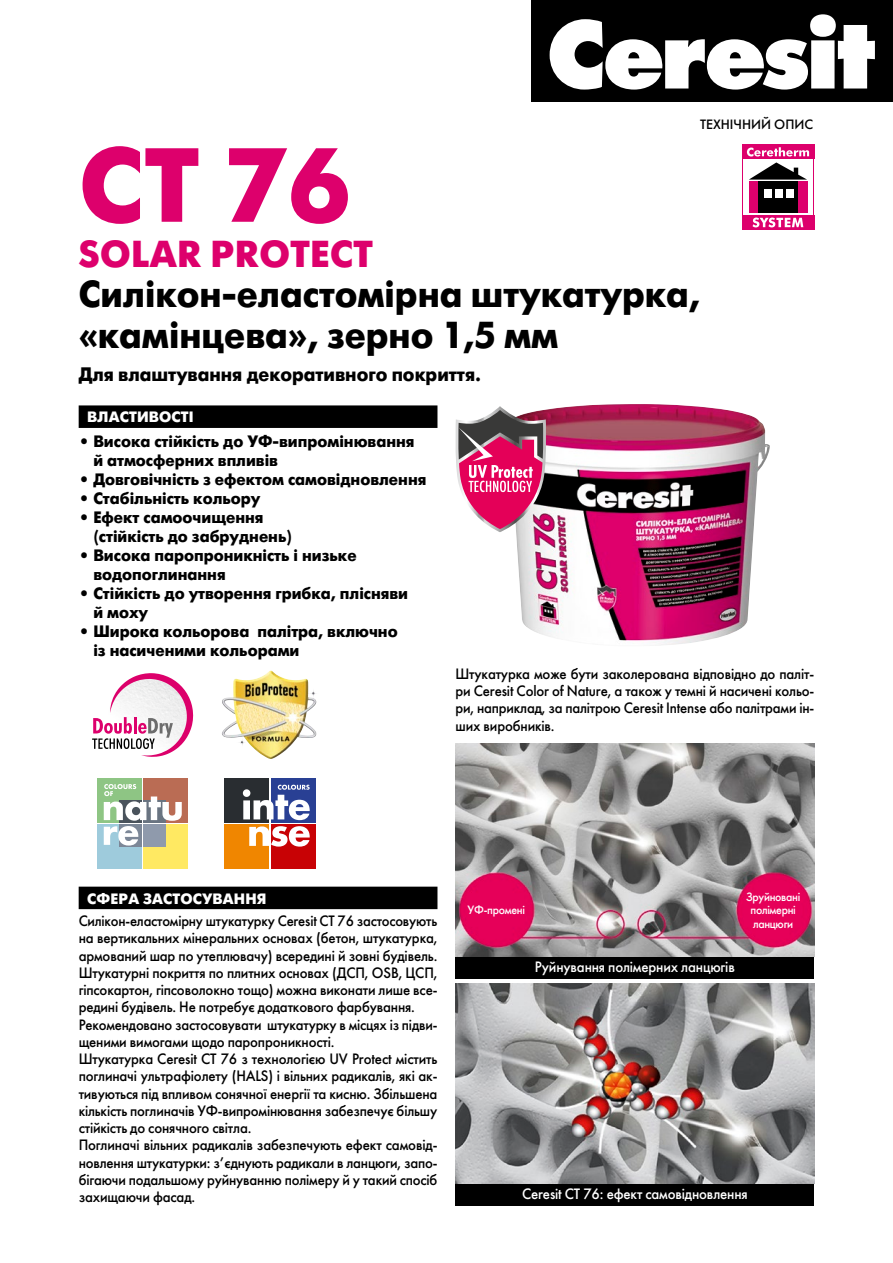
<style>
.page{position:relative;width:893px;height:1263px;background:#fff}
.page>*{position:absolute;margin:0;border:0;box-sizing:border-box;transform-origin:0 0}
.заг1{font:700 105px "Futura Futuris";color:#dd006c}
.заг3{font:700 37.5px/40.5px "Futura Futuris";color:#000;scale:.95 1}
.заг2{font:700 37.5px "Futura Futuris";letter-spacing:.01em;color:#dd006c}
.заг_текст{font:700 19.5px "Futura Futuris";color:#000;scale:.94 1}
.Properties{font:700 16.5px/19px "Futura Futuris";color:#000;scale:.95 1}
.txt{font:15px/17.2px "Futura Futuris";letter-spacing:-.01em;color:#000;text-align:justify;scale:.95 1}
.txt-2{font:15px/17.2px "Futura Futuris";letter-spacing:-.01em;color:#000;text-align:justify;scale:.94 1}
.txt-3{font:15px "Futura Futuris";letter-spacing:-.01em;color:#fff;scale:.95 1}
.t1{font:700 15px "Futura Futuris";letter-spacing:.01em;color:#fff}
.t2{font:13.5px "Futura Futuris";color:#000}
.txt-4{font:12px/13.5px "Futura Futuris";letter-spacing:-.025em;color:#fff;text-align:center;scale:.95 1}
</style>
<div class="page">
<div style="left:531px;top:0;width:362px;height:101px;background:#000"></div>
<svg style="left:550px;top:14px;width:325px;height:76px"></svg>
<div style="left:79px;top:405px;width:358px;height:23px;background:#000"></div>
<div style="left:79px;top:887px;width:358px;height:22px;background:#000"></div>
<svg style="left:92px;top:673px;width:102px;height:84px"></svg>
<img style="left:222px;top:671px;width:95px;height:88px">
<div style="left:97px;top:824px;width:45px;height:45px;background:#9ecbdc"></div>
<div style="left:143px;top:824px;width:45px;height:45px;background:#ffe962"></div>
<div style="left:97px;top:778px;width:45px;height:44px;background:#8ec584"></div>
<div style="left:143px;top:778px;width:45px;height:44px;background:#ba6c54"></div>
<svg style="left:119px;top:845px;width:23px;height:1px"></svg>
<div style="left:143px;top:824px;width:23px;height:22px;background:#8f9aac"></div>
<svg style="left:104px;top:784px;width:78px;height:61px"></svg>
<div style="left:225px;top:778px;width:44px;height:44px;background:#292d31"></div>
<div style="left:225px;top:824px;width:44px;height:45px;background:#f08600"></div>
<div style="left:271px;top:778px;width:44px;height:44px;background:#294094"></div>
<div style="left:271px;top:824px;width:44px;height:45px;background:#c80205"></div>
<svg style="left:243px;top:785px;width:67px;height:35px"></svg>
<svg style="left:249px;top:826px;width:61px;height:21px"></svg>
<div style="left:455px;top:956px;width:359px;height:23px;background:#000"></div>
<div style="left:455px;top:1183px;width:359px;height:23px;background:#000"></div>
<img style="left:455px;top:743px;width:359px;height:213px">
<img style="left:455px;top:983px;width:359px;height:200px">
<img style="left:516px;top:404px;width:254px;height:241px">
<div style="left:742px;top:145px;width:72px;height:14px;background:#dd006c"></div>
<svg style="left:742px;top:215px;width:72px;height:15px"></svg>
<div style="left:749px;top:181px;width:9px;height:31px;background:#dd006c"></div>
<div style="left:798px;top:181px;width:9px;height:31px;background:#dd006c"></div>
<div style="left:758px;top:181px;width:40px;height:31px;background:#000"></div>
<div style="left:764px;top:189px;width:7px;height:9px;background:#fff"></div>
<div style="left:775px;top:189px;width:8px;height:9px;background:#fff"></div>
<div style="left:786px;top:189px;width:7px;height:9px;background:#fff"></div>
<hr style="left:742px;top:159px;width:1px;height:57px;background:#dd006c">
<hr style="left:814px;top:159px;width:1px;height:57px;background:#dd006c">
<svg style="left:747px;top:147px;width:62px;height:33px"></svg>
<svg style="left:752px;top:218px;width:51px;height:9px"></svg>
<svg style="left:455px;top:406px;width:92px;height:126px"></svg>
<p class="t2" style="left:700px;top:116px;width:115px">ТЕХНІЧНИЙ ОПИС</p>
<p class="заг1" style="left:79px;top:123px;width:273px">CT 76</p>
<p class="заг2" style="left:79px;top:231px;width:296px">SOLAR PROTECT</p>
<p class="заг3" style="left:79px;top:275px;width:656px">Силікон-еластомірна штукатурка, «камінцева», зерно 1,5 мм</p>
<p class="заг_текст" style="left:79px;top:362px;width:430px">Для влаштування декоративного покриття.</p>
<p class="t1" style="left:87px;top:408px;width:108px">ВЛАСТИВОСТІ</p>
<p class="Properties" style="left:93px;top:432px;width:340px;text-indent:-15px">• Висока стійкість до УФ-випромінювання й атмосферних впливів</p>
<p class="Properties" style="left:79px;top:470px;width:368px">• Довговічність з ефектом самовідновлення</p>
<p class="Properties" style="left:79px;top:489px;width:193px">• Стабільність кольору</p>
<p class="Properties" style="left:93px;top:508px;width:211px;text-indent:-15px">• Ефект самоочищення (стійкість до забруднень)</p>
<p class="Properties" style="left:93px;top:546px;width:279px;text-indent:-15px">• Висока паропроникність і низьке водопоглинання</p>
<p class="Properties" style="left:93px;top:584px;width:333px;text-indent:-15px">• Стійкість до утворення грибка, плісняви й моху</p>
<p class="Properties" style="left:93px;top:622px;width:322px;text-indent:-15px">• Широка кольорова палітра, включно із насиченими кольорами</p>
<p class="txt" style="left:455px;top:665px;width:379px">Штукатурка може бути заколерована відповідно до паліт&shy;ри Ceresit Color of Nature, а також у темні й насичені кольо&shy;ри, наприклад, за палітрою Ceresit Intense або палітрами ін&shy;ших виробників.</p>
<p class="t1" style="left:87px;top:889px;width:181px">СФЕРА ЗАСТОСУВАННЯ</p>
<p class="txt-2" style="left:79px;top:912px;width:383px">Силікон-еластомірну штукатурку Ceresit CT 76 застосовують на вертикальних мінеральних основах (бетон, штукатурка, армований шар по утеплювачу) всередині й зовні будівель.<br>Штукатурні покриття по плитних основах (ДСП, OSB, ЦСП, гіпсокартон, гіпсоволокно тощо) можна виконати лише все&shy;редині будівель. Не потребує додаткового фарбування.</p>
<p class="txt-2" style="left:79px;top:1016px;width:383px">Рекомендовано застосовувати штукатурку в місцях із підви&shy;щеними вимогами щодо паропроникності.</p>
<p class="txt" style="left:79px;top:1050px;width:379px">Штукатурка Ceresit CT 76 з технологією UV Protect містить поглиначі ультрафіолету (HALS) і вільних радикалів, які ак&shy;тивуються під впливом сонячної енергії та кисню. Збільшена кількість поглиначів УФ-випромінювання забезпечує більшу стійкість до сонячного світла.</p>
<p class="txt" style="left:79px;top:1137px;width:379px">Поглиначі вільних радикалів забезпечують ефект самовід&shy;новлення штукатурки: з’єднують радикали в ланцюги, запо&shy;бігаючи подальшому руйнуванню полімеру й у такий спосіб захищаючи фасад.</p>
<p class="txt-4" style="left:468px;top:904px;width:62px">УФ-промені</p>
<p class="txt-4" style="left:746px;top:890px;width:59px">Зруйновані полімерні ланцюги</p>
<p class="txt-3" style="left:535px;top:957px;width:212px">Руйнування полімерних ланцюгів</p>
<p class="txt-3" style="left:522px;top:1184px;width:239px">Ceresit CT 76: ефект самовідновлення</p>
</div>
